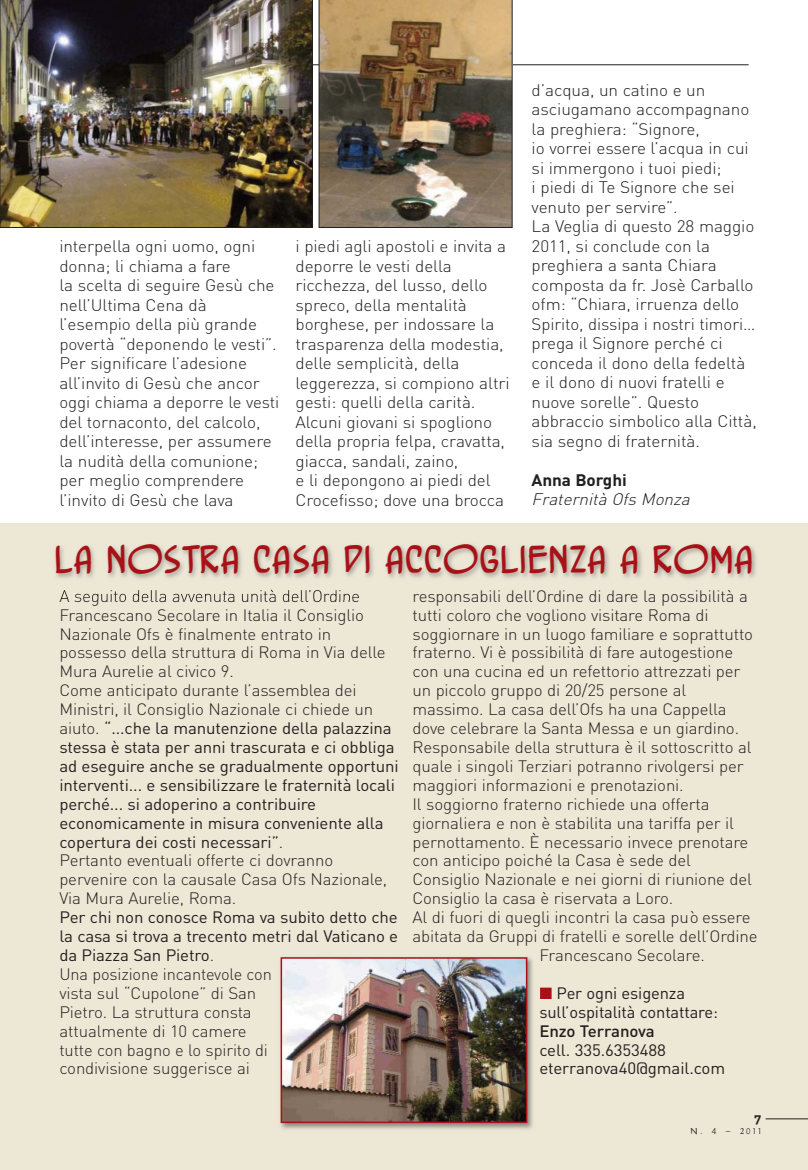
<style>
.page{position:relative;width:808px;height:1170px;background:#fff}
.page>*{position:absolute;margin:0;border:0;box-sizing:border-box;transform-origin:0 0}
.t1{font:37.5px "Bottle Rocket BB";letter-spacing:-.01em;color:#a81217;scale:1.3 1}
.t2{font:300 16.5px/19.5px "DIN";letter-spacing:-.005em;color:#231f20;scale:1.04 1}
.t3{font:italic 300 16.5px "DIN";color:#231f20;scale:1.04 1}
.t4{font:700 16.5px "DIN";letter-spacing:-.005em;color:#231f20;scale:1.04 1}
.t5{font:300 16.35px/18.9px "DIN";letter-spacing:-.01em;color:#231f20}
.t6{font:16.35px/18.9px "DIN";letter-spacing:-.01em;color:#231f20}
.t7{font:500 16.35px "DIN";letter-spacing:-.01em;color:#231f20}
.t8{font:15px "Evanescent";color:#231f20}
.t9{font:12.9px "DIN Bold Alternate";color:#231f20}
.s1{color:#a81217}
.s2{font-weight:400}
</style>
<div class="page">
<div style="left:0;top:523px;width:807px;height:646px;background:#ede7d5"></div>
<hr style="left:765px;top:1118px;width:42px;height:1px;background:#231f20">
<hr style="left:0;top:64px;width:748px;height:1px;background:#231f20">
<img style="left:0;top:0;width:312px;height:228px">
<img style="left:319px;top:0;width:193px;height:228px">
<img style="left:55px;top:544px;width:701px;height:55px">
<img style="left:60px;top:590px;width:119px;height:9px">
<img style="left:280px;top:957px;width:253px;height:173px">
<img style="left:283px;top:960px;width:241px;height:160px">
<div style="left:280px;top:957px;width:247px;height:166px;border:2px solid #a81217"></div>
<p class="t2" style="left:59px;top:238px;width:213px">interpella ogni uomo, ogni donna; li chiama a fare<br>la scelta di seguire Gesù che nell’Ultima Cena dà l’esempio della più grande povertà “deponendo le vesti”.<br>Per significare l’adesione all’invito di Gesù che ancor oggi chiama a deporre le vesti del tornaconto, del calcolo, dell’interesse, per assumere la nudità della comunione; per meglio comprendere l’invito di Gesù che lava</p>
<p class="t2" style="left:295px;top:238px;width:207px">i piedi agli apostoli e invita a deporre le vesti della ricchezza, del lusso, dello spreco, della mentalità borghese, per indossare la trasparenza della modestia, delle semplicità, della leggerezza, si compiono altri gesti: quelli della carità.<br>Alcuni giovani si spogliono della propria felpa, cravatta, giacca, sandali, zaino,<br>e li depongono ai piedi del<br>Crocefisso; dove una brocca</p>
<p class="t2" style="left:531px;top:82px;width:218px">d’acqua, un catino e un asciugamano accompagnano la preghiera: “Signore,<br>io vorrei essere l’acqua in cui si immergono i tuoi piedi;<br>i piedi di Te Signore che sei venuto per servire”.<br>La Veglia di questo 28 maggio<br>2011, si conclude con la preghiera a santa Chiara composta da fr. Josè Carballo ofm: “Chiara, irruenza dello<br>Spirito, dissipa i nostri timori… prega il Signore perché ci conceda il dono della fedeltà e il dono di nuovi fratelli e nuove sorelle”. Questo abbraccio simbolico alla Città, sia segno di fraternità.</p>
<p class="t4" style="left:531px;top:474px;width:93px">Anna Borghi</p>
<p class="t3" style="left:531px;top:493px;width:157px">Fraternità Ofs Monza</p>
<h1 class="t1" style="left:54px;top:538px;width:540px">LA NOSTRA CASA DI ACCOGLIENZA A ROMA</h1>
<p class="t5" style="left:412px;top:588px;width:337px">responsabili dell’Ordine di dare la possibilità a</p>
<p class="t5" style="left:412px;top:607px;width:297px">tutti coloro che vogliono visitare Roma di</p>
<p class="t5" style="left:412px;top:626px;width:342px">soggiornare in un luogo familiare e soprattutto</p>
<p class="t5" style="left:412px;top:645px;width:322px">fraterno. Vi è possibilità di fare autogestione</p>
<p class="t5" style="left:412px;top:664px;width:329px">con una cucina ed un refettorio attrezzati per</p>
<p class="t5" style="left:412px;top:683px;width:275px">un piccolo gruppo di 20/25 persone al</p>
<p class="t5" style="left:412px;top:702px;width:316px">massimo. La casa dell’Ofs ha una Cappella</p>
<p class="t5" style="left:412px;top:720px;width:328px">dove celebrare la Santa Messa e un giardino.</p>
<p class="t5" style="left:412px;top:739px;width:340px">Responsabile della struttura è il sottoscritto al</p>
<p class="t5" style="left:412px;top:758px;width:332px">quale i singoli Terziari potranno rivolgersi per</p>
<p class="t5" style="left:412px;top:777px;width:273px">maggiori informazioni e prenotazioni.</p>
<p class="t5" style="left:412px;top:796px;width:298px">Il soggiorno fraterno richiede una offerta</p>
<p class="t5" style="left:412px;top:815px;width:323px">giornaliera e non è stabilita una tariffa per il</p>
<p class="t5" style="left:412px;top:834px;width:337px">pernottamento. È necessario invece prenotare</p>
<p class="t5" style="left:412px;top:853px;width:280px">con anticipo poiché la Casa è sede del</p>
<p class="t5" style="left:412px;top:872px;width:341px">Consiglio Nazionale e nei giorni di riunione del</p>
<p class="t5" style="left:412px;top:891px;width:262px">Consiglio la casa è riservata a Loro.</p>
<p class="t5" style="left:412px;top:909px;width:339px">Al di fuori di quegli incontri la casa può essere</p>
<p class="t5" style="left:412px;top:928px;width:346px">abitata da Gruppi di fratelli e sorelle dell’Ordine</p>
<p class="t5" style="left:539px;top:947px;width:167px">Francescano Secolare.</p>
<p class="t6" style="left:539px;top:985px;width:180px"><span class="s1">■</span> Per ogni esigenza sull’ospitalità contattare:</p>
<p class="t7" style="left:539px;top:1025px;width:117px">Enzo Terranova</p>
<p class="t6" style="left:539px;top:1042px;width:187px">cell. 335.6353488 eterranova40@gmail.com</p>
<p class="t5" style="left:59px;top:588px;width:341px">A seguito della avvenuta unità dell’Ordine Francescano Secolare in Italia il Consiglio Nazionale Ofs è finalmente entrato in possesso della struttura di Roma in Via delle Mura Aurelie al civico 9.<br>Come anticipato durante l’assemblea dei Ministri, il Consiglio Nazionale ci chiede un aiuto. <span class="s2">“...che la manutenzione della palazzina stessa è stata per anni trascurata e ci obbliga ad eseguire anche se gradualmente opportuni interventi... e sensibilizzare le fraternità locali perché... si adoperino a contribuire economicamente in misura conveniente alla copertura dei costi necessari”</span>.<br>Pertanto eventuali offerte ci dovranno pervenire con la causale Casa Ofs Nazionale, Via Mura Aurelie, Roma.</p>
<p class="t5" style="left:59px;top:909px;width:340px"><span class="s2">Per chi non conosce Roma va subito detto che la casa si trova a trecento metri dal Vaticano e da Piazza San Pietro</span>.<br>Una posizione incantevole con<br>vista sul “Cupolone” di San<br>Pietro. La struttura consta<br>attualmente di 10 camere<br>tutte con bagno e lo spirito di<br>condivisione suggerisce ai</p>
<p class="t9" style="left:754px;top:1113px;width:9px">7</p>
<p class="t8" style="left:690px;top:1120px;width:72px">n. 4 - 2011</p>
</div>
